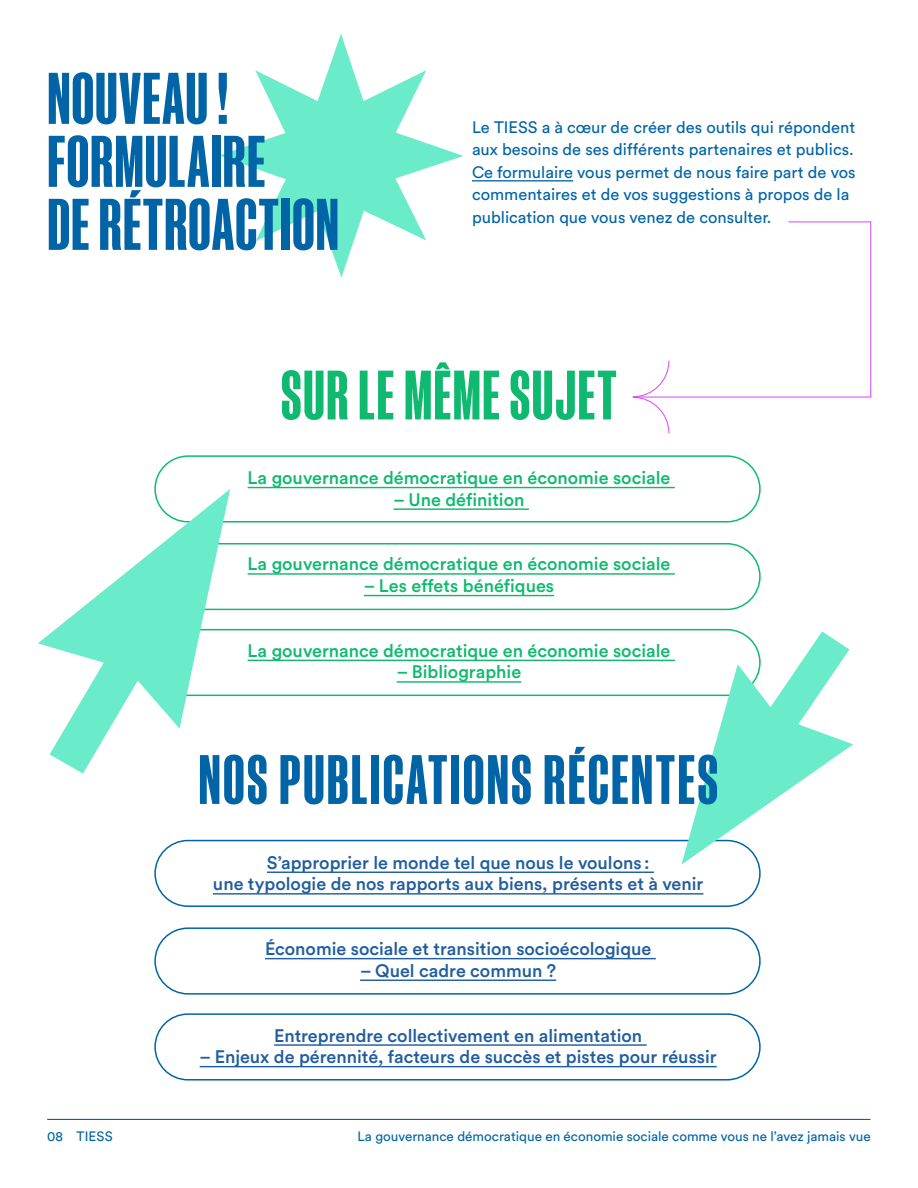
<style>
.page{position:relative;width:918px;height:1188px;background:#fff}
.page>*{position:absolute;margin:0;border:0;box-sizing:border-box;transform-origin:0 0}
.t1{font:700 69px/63px "Manuka";letter-spacing:.015em;color:#0064a6}
.t2{font:700 66px "Manuka";letter-spacing:.035em;color:#0064a6}
.t3{font:700 66px "Manuka";letter-spacing:.025em;color:#0fba70}
.t4{font:500 18px/21.6px "Circular Std";color:#215e9e;text-align:center}
.t5{font:500 18px "Circular Std";color:#0fba70}
.t6{font:16.5px/22.5px "Circular Std";color:#0064a6}
.t7{font:13.5px "Circular Std";color:#0064a6}
</style>
<div class="page">
<hr style="left:47px;top:1119px;width:823px;height:1px;background:#0064a6">
<svg style="left:632px;top:221px;width:240px;height:213px"></svg>
<svg style="left:219px;top:34px;width:244px;height:244px"></svg>
<div style="left:154px;top:927px;width:607px;height:68px;border:2px solid #0064a6;border-radius:33px"></div>
<div style="left:154px;top:455px;width:607px;height:68px;border:2px solid #0fba70;border-radius:33px"></div>
<div style="left:154px;top:840px;width:607px;height:67px;border:2px solid #0064a6;border-radius:33px"></div>
<div style="left:154px;top:543px;width:607px;height:67px;border:2px solid #0fba70;border-radius:33px"></div>
<div style="left:154px;top:629px;width:607px;height:67px;border:2px solid #0fba70;border-radius:33px"></div>
<div style="left:154px;top:1013px;width:607px;height:68px;border:2px solid #0064a6;border-radius:33px"></div>
<svg style="left:38px;top:489px;width:192px;height:285px"></svg>
<hr style="left:248px;top:487px;width:427px;height:1px;background:#0fba70">
<hr style="left:393px;top:508px;width:136px;height:2px;background:#0fba70">
<hr style="left:248px;top:573px;width:427px;height:2px;background:#0fba70">
<hr style="left:364px;top:595px;width:190px;height:1px;background:#0fba70">
<hr style="left:248px;top:660px;width:427px;height:1px;background:#0fba70">
<hr style="left:397px;top:681px;width:124px;height:2px;background:#0fba70">
<hr style="left:472px;top:180px;width:101px;height:1px;background:#0064a6">
<svg style="left:681px;top:631px;width:172px;height:234px"></svg>
<hr style="left:267px;top:872px;width:387px;height:1px;background:#215e9e">
<hr style="left:213px;top:893px;width:490px;height:2px;background:#215e9e">
<hr style="left:265px;top:958px;width:391px;height:1px;background:#215e9e">
<hr style="left:360px;top:980px;width:196px;height:1px;background:#215e9e">
<hr style="left:274px;top:1044px;width:373px;height:2px;background:#215e9e">
<hr style="left:200px;top:1066px;width:517px;height:1px;background:#215e9e">
<h1 class="t1" style="left:47px;top:66px;width:293px">NOUVEAU!<br>FORMULAIRE<br>DE RÉTROACTION</h1>
<p class="t6" style="left:472px;top:115px;width:385px">Le TIESS a à cœur de créer des outils qui répondent aux besoins de ses différents partenaires et publics.<br>Ce formulaire vous permet de nous faire part de vos commentaires et de vos suggestions à propos de la publication que vous venez de consulter.</p>
<h2 class="t3" style="left:281px;top:361px;width:337px">SUR LE MÊME SUJET</h2>
<p class="t5" style="left:248px;top:466px;width:424px">La gouvernance démocratique en économie sociale</p>
<p class="t5" style="left:393px;top:488px;width:133px">– Une définition</p>
<p class="t5" style="left:248px;top:553px;width:424px">La gouvernance démocratique en économie sociale</p>
<p class="t5" style="left:364px;top:574px;width:192px">– Les effets bénéfiques</p>
<p class="t5" style="left:248px;top:639px;width:424px">La gouvernance démocratique en économie sociale</p>
<p class="t5" style="left:397px;top:661px;width:126px">– Bibliographie</p>
<h2 class="t2" style="left:198px;top:745px;width:521px">NOS PUBLICATIONS RÉCENTES</h2>
<p class="t4" style="left:213px;top:851px;width:492px">S’approprier le monde tel que nous le voulons :<br>une typologie de nos rapports aux biens, présents et à venir</p>
<p class="t4" style="left:265px;top:938px;width:388px">Économie sociale et transition socioécologique</p>
<p class="t4" style="left:360px;top:959px;width:198px">– Quel cadre commun ?</p>
<p class="t4" style="left:274px;top:1024px;width:370px">Entreprendre collectivement en alimentation</p>
<p class="t4" style="left:200px;top:1046px;width:519px">– Enjeux de pérennité, facteurs de succès et pistes pour réussir</p>
<p class="t7" style="left:47px;top:1128px;width:67px">08 TIESS</p>
<p class="t7" style="left:358px;top:1128px;width:515px">La gouvernance démocratique en économie sociale comme vous ne l’avez jamais vue</p>
</div>
